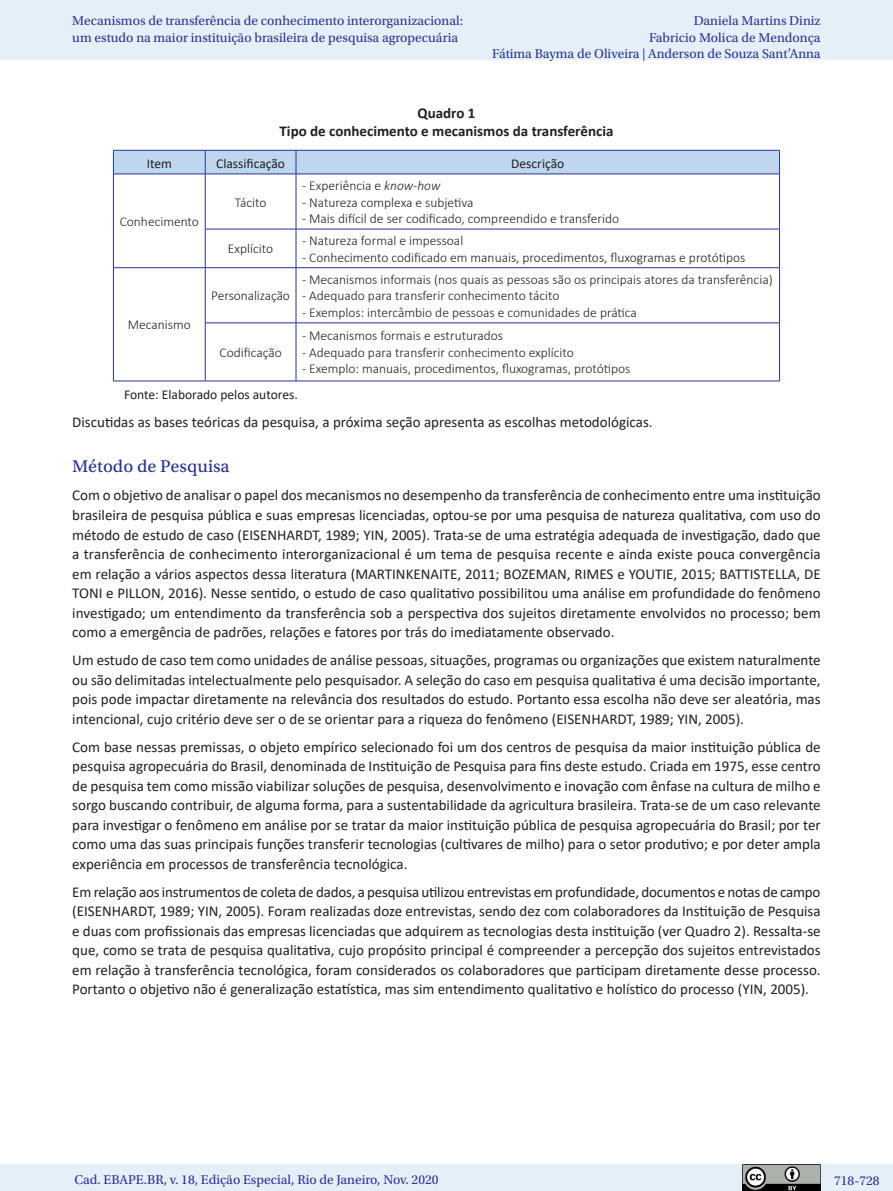
<style>
.page{position:relative;width:893px;height:1191px;background:#fff}
.page>*{position:absolute;margin:0;border:0;box-sizing:border-box;transform-origin:0 0}
._07_2_sub2{font:18px "Utopia Std Capt";color:#2b3393}
._06_0_texto{font:15px/19.5px "Calibri";color:#231f20;text-align:justify}
._08_2_tabela_titulo{font:700 15px/18px "Calibri";color:#231f20;text-align:center}
._08_2_tabela_texto_1{font:300 13.5px "Calibri";color:#231f20}
.t1{font:13.5px/16.5px "Utopia Std";color:#2b3393}
._08_2_tabela_fonte{font:13.5px "Calibri";color:#231f20}
._08_2_tabela_gargant{font:13.5px "Calibri";color:#231f20}
.s1{font-style:italic}
</style>
<div class="page">
<div style="left:0;top:0;width:893px;height:60px;background:#e4eff8"></div>
<div style="left:0;top:1164px;width:893px;height:27px;background:#e4eff8"></div>
<img style="left:743px;top:1164px;width:78px;height:27px">
<hr style="left:113px;top:174px;width:92px;height:1px;background:#2b3393">
<hr style="left:205px;top:174px;width:91px;height:1px;background:#2b3393">
<hr style="left:205px;top:174px;width:1px;height:55px;background:#2b3393">
<hr style="left:296px;top:174px;width:484px;height:1px;background:#2b3393">
<hr style="left:205px;top:229px;width:91px;height:1px;background:#2b3393">
<hr style="left:205px;top:229px;width:1px;height:38px;background:#2b3393">
<hr style="left:296px;top:229px;width:484px;height:1px;background:#2b3393">
<hr style="left:113px;top:267px;width:92px;height:1px;background:#2b3393">
<hr style="left:113px;top:381px;width:92px;height:1px;background:#2b3393">
<hr style="left:205px;top:267px;width:91px;height:1px;background:#2b3393">
<hr style="left:205px;top:268px;width:1px;height:55px;background:#2b3393">
<hr style="left:296px;top:267px;width:484px;height:1px;background:#2b3393">
<hr style="left:205px;top:322px;width:91px;height:1px;background:#2b3393">
<hr style="left:205px;top:323px;width:1px;height:58px;background:#2b3393">
<hr style="left:296px;top:322px;width:484px;height:1px;background:#2b3393">
<hr style="left:205px;top:381px;width:91px;height:1px;background:#2b3393">
<hr style="left:296px;top:381px;width:484px;height:1px;background:#2b3393">
<hr style="left:113px;top:174px;width:1px;height:55px;background:#2b3393">
<hr style="left:113px;top:229px;width:1px;height:38px;background:#2b3393">
<hr style="left:113px;top:268px;width:1px;height:55px;background:#2b3393">
<hr style="left:113px;top:323px;width:1px;height:58px;background:#2b3393">
<svg style="left:113px;top:150px;width:667px;height:24px;background:#b5cce9"></svg>
<hr style="left:296px;top:174px;width:1px;height:55px;background:#2b3393">
<hr style="left:779px;top:174px;width:1px;height:55px;background:#2b3393">
<hr style="left:296px;top:229px;width:1px;height:38px;background:#2b3393">
<hr style="left:779px;top:229px;width:1px;height:38px;background:#2b3393">
<hr style="left:296px;top:268px;width:1px;height:55px;background:#2b3393">
<hr style="left:779px;top:268px;width:1px;height:55px;background:#2b3393">
<hr style="left:296px;top:323px;width:1px;height:58px;background:#2b3393">
<hr style="left:779px;top:323px;width:1px;height:58px;background:#2b3393">
<p class="t1" style="left:72px;top:13px;width:392px">Mecanismos de transferência de conhecimento interorganizacional: um estudo na maior instituição brasileira de pesquisa agropecuária</p>
<p class="t1" style="left:492px;top:13px;width:330px;text-align:right">Daniela Martins Diniz<br>Fabricio Molica de Mendonça<br>Fátima Bayma de Oliveira | Anderson de Souza Sant’Anna</p>
<p class="_08_2_tabela_titulo" style="left:280px;top:103px;width:335px">Quadro 1<br>Tipo de conhecimento e mecanismos da transferência</p>
<p class="_08_2_tabela_gargant" style="left:147px;top:154px;width:27px">Item</p>
<p class="_08_2_tabela_gargant" style="left:216px;top:154px;width:70px">Classificação</p>
<p class="_08_2_tabela_gargant" style="left:511px;top:154px;width:54px">Descrição</p>
<p class="_08_2_tabela_texto_1" style="left:120px;top:213px;width:81px">Conhecimento</p>
<p class="_08_2_tabela_texto_1" style="left:128px;top:316px;width:64px">Mecanismo</p>
<p class="_08_2_tabela_texto_1" style="left:235px;top:194px;width:33px">Tácito</p>
<p class="_08_2_tabela_texto_1" style="left:228px;top:241px;width:47px">Explícito</p>
<p class="_08_2_tabela_texto_1" style="left:211px;top:287px;width:80px">Personalização</p>
<p class="_08_2_tabela_texto_1" style="left:220px;top:344px;width:64px">Codificação</p>
<p class="_08_2_tabela_texto_1" style="left:302px;top:177px;width:140px">- Experiência e <span class="s1">know-how</span></p>
<p class="_08_2_tabela_texto_1" style="left:302px;top:194px;width:173px">- Natureza complexa e subjetiva</p>
<p class="_08_2_tabela_texto_1" style="left:302px;top:210px;width:319px">- Mais difícil de ser codificado, compreendido e transferido</p>
<p class="_08_2_tabela_texto_1" style="left:302px;top:232px;width:163px">- Natureza formal e impessoal</p>
<p class="_08_2_tabela_texto_1" style="left:302px;top:249px;width:445px">- Conhecimento codificado em manuais, procedimentos, fluxogramas e protótipos</p>
<p class="_08_2_tabela_texto_1" style="left:302px;top:271px;width:472px">- Mecanismos informais (nos quais as pessoas são os principais atores da transferência)</p>
<p class="_08_2_tabela_texto_1" style="left:302px;top:287px;width:259px">- Adequado para transferir conhecimento tácito</p>
<p class="_08_2_tabela_texto_1" style="left:302px;top:304px;width:336px">- Exemplos: intercâmbio de pessoas e comunidades de prática</p>
<p class="_08_2_tabela_texto_1" style="left:302px;top:328px;width:203px">- Mecanismos formais e estruturados</p>
<p class="_08_2_tabela_texto_1" style="left:302px;top:344px;width:273px">- Adequado para transferir conhecimento explícito</p>
<p class="_08_2_tabela_texto_1" style="left:302px;top:361px;width:330px">- Exemplo: manuais, procedimentos, fluxogramas, protótipos</p>
<p class="_08_2_tabela_fonte" style="left:124px;top:385px;width:175px">Fonte: Elaborado pelos autores.</p>
<p class="_06_0_texto" style="left:72px;top:412px;width:582px">Discutidas as bases teóricas da pesquisa, a próxima seção apresenta as escolhas metodológicas.</p>
<p class="_07_2_sub2" style="left:72px;top:457px;width:159px">Método de Pesquisa</p>
<p class="_06_0_texto" style="left:72px;top:485px;width:750px">Com o objetivo de analisar o papel dos mecanismos no desempenho da transferência de conhecimento entre uma instituição brasileira de pesquisa pública e suas empresas licenciadas, optou-se por uma pesquisa de natureza qualitativa, com uso do método de estudo de caso (EISENHARDT, 1989; YIN, 2005). Trata-se de uma estratégia adequada de investigação, dado que a transferência de conhecimento interorganizacional é um tema de pesquisa recente e ainda existe pouca convergência em relação a vários aspectos dessa literatura (MARTINKENAITE, 2011; BOZEMAN, RIMES e YOUTIE, 2015; BATTISTELLA, DE TONI e PILLON, 2016). Nesse sentido, o estudo de caso qualitativo possibilitou uma análise em profundidade do fenômeno investigado; um entendimento da transferência sob a perspectiva dos sujeitos diretamente envolvidos no processo; bem como a emergência de padrões, relações e fatores por trás do imediatamente observado.</p>
<p class="_06_0_texto" style="left:72px;top:650px;width:750px">Um estudo de caso tem como unidades de análise pessoas, situações, programas ou organizações que existem naturalmente ou são delimitadas intelectualmente pelo pesquisador. A seleção do caso em pesquisa qualitativa é uma decisão importante, pois pode impactar diretamente na relevância dos resultados do estudo. Portanto essa escolha não deve ser aleatória, mas intencional, cujo critério deve ser o de se orientar para a riqueza do fenômeno (EISENHARDT, 1989; YIN, 2005).</p>
<p class="_06_0_texto" style="left:72px;top:736px;width:750px">Com base nessas premissas, o objeto empírico selecionado foi um dos centros de pesquisa da maior instituição pública de pesquisa agropecuária do Brasil, denominada de Instituição de Pesquisa para fins deste estudo. Criada em 1975, esse centro de pesquisa tem como missão viabilizar soluções de pesquisa, desenvolvimento e inovação com ênfase na cultura de milho e sorgo buscando contribuir, de alguma forma, para a sustentabilidade da agricultura brasileira. Trata-se de um caso relevante para investigar o fenômeno em análise por se tratar da maior instituição pública de pesquisa agropecuária do Brasil; por ter como uma das suas principais funções transferir tecnologias (cultivares de milho) para o setor produtivo; e por deter ampla experiência em processos de transferência tecnológica.</p>
<p class="_06_0_texto" style="left:72px;top:881px;width:750px">Em relação aos instrumentos de coleta de dados, a pesquisa utilizou entrevistas em profundidade, documentos e notas de campo (EISENHARDT, 1989; YIN, 2005). Foram realizadas doze entrevistas, sendo dez com colaboradores da Instituição de Pesquisa e duas com profissionais das empresas licenciadas que adquirem as tecnologias desta instituição (ver Quadro 2). Ressalta-se que, como se trata de pesquisa qualitativa, cujo propósito principal é compreender a percepção dos sujeitos entrevistados em relação à transferência tecnológica, foram considerados os colaboradores que participam diretamente desse processo.<br>Portanto o objetivo não é generalização estatística, mas sim entendimento qualitativo e holístico do processo (YIN, 2005).</p>
<p class="t1" style="left:74px;top:1171px;width:366px">Cad. EBAPE.BR, v. 18, Edição Especial, Rio de Janeiro, Nov. 2020</p>
<p class="t1" style="left:834px;top:1172px;width:47px">718-728</p>
</div>
